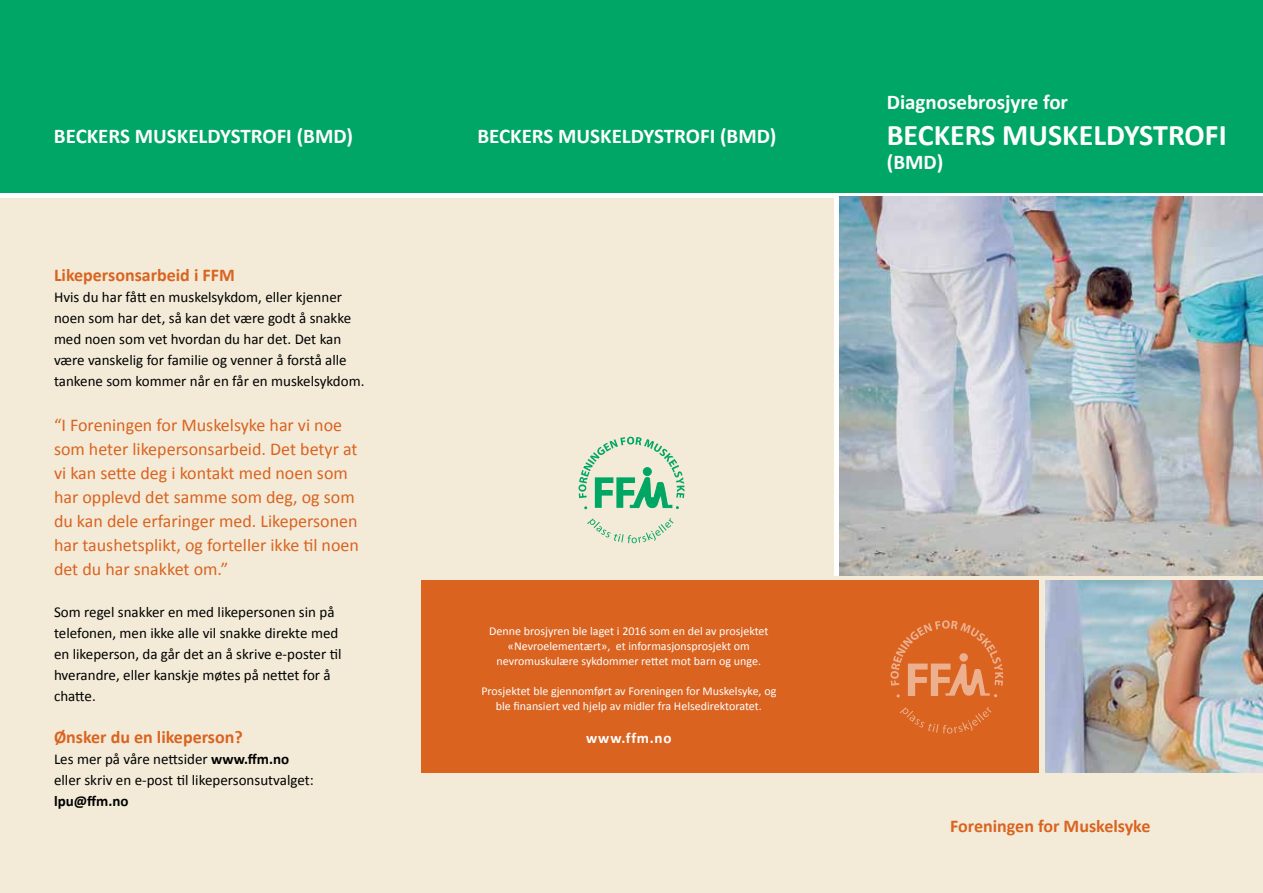
<style>
.page{position:relative;width:1263px;height:893px;background:#f3ebd8}
.page>*{position:absolute;margin:0;border:0;box-sizing:border-box;transform-origin:0 0}
.t1{font:700 30px "Calibri";color:#fff}
.t2{font:700 21px "Calibri";color:#fff}
.t3{font:18px/24px "Calibri";color:#da6320}
.t4{font:700 18px "Calibri";color:#da6320}
.t5{font:15px/21px "Calibri";color:#000}
.t6{font:700 15px "Calibri";letter-spacing:.05em;color:#fff}
.t7{font:700 15px "Calibri";color:#000}
.t8{font:12px/15px "Calibri";color:#fff;text-align:center}
.s1{font-weight:700}
</style>
<div class="page">
<div style="left:0;top:0;width:1263px;height:197px;background:#fff"></div>
<div style="left:0;top:0;width:1263px;height:193px;background:#00a665"></div>
<div style="left:421px;top:580px;width:618px;height:193px;background:#da6320"></div>
<img style="left:839px;top:197px;width:424px;height:378px">
<svg style="left:900px;top:707px;width:91px;height:27px"></svg>
<svg style="left:890px;top:620px;width:113px;height:78px"></svg>
<svg style="left:587px;top:518px;width:86px;height:25px"></svg>
<svg style="left:578px;top:437px;width:106px;height:72px"></svg>
<img style="left:1045px;top:580px;width:218px;height:193px">
<h2 class="t2" style="left:54px;top:122px;width:301px">BECKERS MUSKELDYSTROFI (BMD)</h2>
<h2 class="t2" style="left:477px;top:122px;width:301px">BECKERS MUSKELDYSTROFI (BMD)</h2>
<p class="t4" style="left:54px;top:264px;width:182px">Likepersonsarbeid i FFM</p>
<p class="t5" style="left:54px;top:287px;width:312px">Hvis du har fått en muskelsykdom, eller kjenner noen som har det, så kan det være godt å snakke med noen som vet hvordan du har det. Det kan være vanskelig for familie og venner å forstå alle tankene som kommer når en får en muskelsykdom.</p>
<p class="t3" style="left:54px;top:413px;width:306px">“I Foreningen for Muskelsyke har vi noe som heter likepersonsarbeid. Det betyr at vi kan sette deg i kontakt med noen som har opplevd det samme som deg, og som du kan dele erfaringer med. Likepersonen har taushetsplikt, og forteller ikke til noen det du har snakket om.”</p>
<p class="t5" style="left:54px;top:602px;width:289px">Som regel snakker en med likepersonen sin på telefonen, men ikke alle vil snakke direkte med en likeperson, da går det an å skrive e-poster til hverandre, eller kanskje møtes på nettet for å chatte.</p>
<p class="t4" style="left:54px;top:726px;width:190px">Ønsker du en likeperson?</p>
<p class="t5" style="left:54px;top:749px;width:261px">Les mer på våre nettsider <span class="s1">www.ffm.no </span>eller skriv en e-post til likepersonsutvalget:</p>
<p class="t7" style="left:54px;top:792px;width:76px">lpu@ffm.no</p>
<p class="t8" style="left:489px;top:624px;width:281px">Denne brosjyren ble laget i 2016 som en del av prosjektet «Nevroelementært», et informasjonsprosjekt om nevromuskulære sykdommer rettet mot barn og unge.</p>
<p class="t8" style="left:481px;top:684px;width:296px">Prosjektet ble gjennomført av Foreningen for Muskelsyke, og ble finansiert ved hjelp av midler fra Helsedirektoratet.</p>
<p class="t6" style="left:586px;top:729px;width:87px">www.ffm.no</p>
<h2 class="t2" style="left:887px;top:88px;width:183px">Diagnosebrosjyre for</h2>
<h1 class="t1" style="left:887px;top:115px;width:341px">BECKERS MUSKELDYSTROFI</h1>
<h2 class="t2" style="left:887px;top:148px;width:58px">(BMD)</h2>
<p class="t4" style="left:950px;top:815px;width:202px">Foreningen for Muskelsyke</p>
</div>
